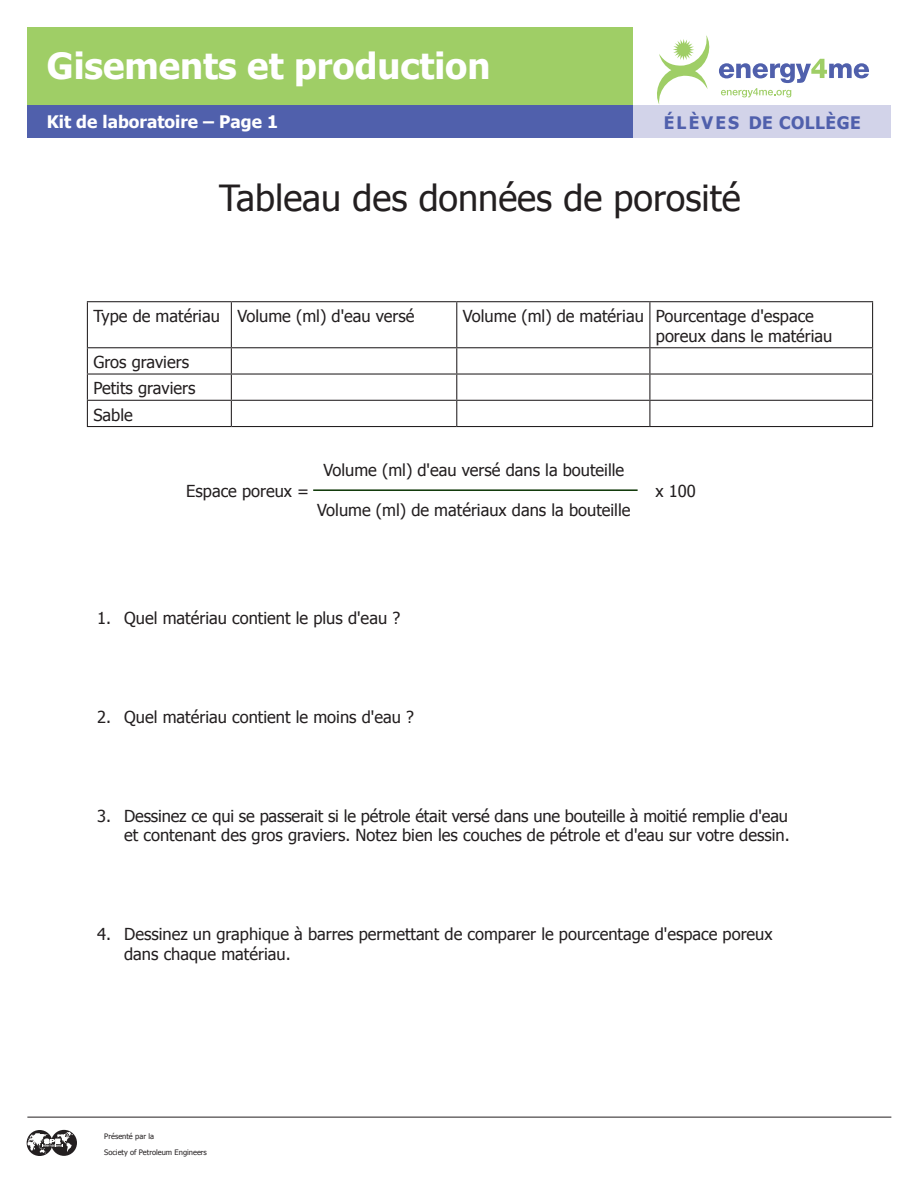
<style>
.page{position:relative;width:918px;height:1188px;background:#fff}
.page>*{position:absolute;margin:0;border:0;box-sizing:border-box;transform-origin:0 0}
.t1{font:36px "Tahoma";color:#231f20}
.t2{font:700 36px "Tahoma";color:#fff}
.t3{font:700 17.25px "Tahoma";color:#fff}
.t4{font:700 17.25px "Tahoma";letter-spacing:.03em;color:#5060ac}
.t5{font:16.5px/19.8px "Tahoma";color:#231f20}
.t6{font:7.5px/15.8px "Tahoma";color:#231f20}
</style>
<div class="page">
<hr style="left:87px;top:301px;width:144px;height:1px;background:#231f20">
<hr style="left:87px;top:302px;width:1px;height:45px;background:#231f20">
<hr style="left:231px;top:301px;width:226px;height:1px;background:#231f20">
<hr style="left:231px;top:302px;width:1px;height:45px;background:#231f20">
<hr style="left:457px;top:301px;width:193px;height:1px;background:#231f20">
<hr style="left:456px;top:302px;width:1px;height:45px;background:#231f20">
<hr style="left:650px;top:301px;width:223px;height:1px;background:#231f20">
<hr style="left:649px;top:302px;width:1px;height:45px;background:#231f20">
<hr style="left:872px;top:302px;width:1px;height:45px;background:#231f20">
<hr style="left:87px;top:347px;width:144px;height:1px;background:#231f20">
<hr style="left:231px;top:347px;width:226px;height:1px;background:#231f20">
<hr style="left:457px;top:347px;width:193px;height:1px;background:#231f20">
<hr style="left:650px;top:347px;width:223px;height:1px;background:#231f20">
<hr style="left:87px;top:373px;width:144px;height:2px;background:#231f20">
<hr style="left:231px;top:373px;width:226px;height:2px;background:#231f20">
<hr style="left:457px;top:373px;width:193px;height:2px;background:#231f20">
<hr style="left:650px;top:373px;width:223px;height:2px;background:#231f20">
<hr style="left:87px;top:400px;width:144px;height:1px;background:#231f20">
<svg style="left:87px;top:348px;width:1px;height:78px"></svg>
<hr style="left:231px;top:400px;width:226px;height:1px;background:#231f20">
<svg style="left:231px;top:348px;width:1px;height:78px"></svg>
<hr style="left:457px;top:400px;width:193px;height:1px;background:#231f20">
<svg style="left:456px;top:348px;width:1px;height:78px"></svg>
<hr style="left:650px;top:400px;width:223px;height:1px;background:#231f20">
<svg style="left:649px;top:348px;width:1px;height:78px"></svg>
<svg style="left:872px;top:348px;width:1px;height:78px"></svg>
<hr style="left:87px;top:426px;width:144px;height:1px;background:#231f20">
<hr style="left:231px;top:426px;width:226px;height:1px;background:#231f20">
<hr style="left:457px;top:426px;width:193px;height:1px;background:#231f20">
<hr style="left:650px;top:426px;width:223px;height:1px;background:#231f20">
<div style="left:633px;top:105px;width:258px;height:33px;background:#d2d3e9"></div>
<div style="left:27px;top:27px;width:606px;height:77px;background:#9fce66"></div>
<div style="left:27px;top:105px;width:606px;height:33px;background:#5060ac"></div>
<svg style="left:27px;top:1130px;width:26px;height:26px"></svg>
<div style="left:51px;top:1130px;width:26px;height:26px;background:#231f20;border-radius:50%"></div>
<svg style="left:28px;top:1132px;width:45px;height:22px"></svg>
<hr style="left:27px;top:1117px;width:864px;height:1px;background:#231f20">
<svg style="left:657px;top:35px;width:212px;height:69px"></svg>
<hr style="left:313px;top:489px;width:325px;height:2px;background:#083200">
<h1 class="t2" style="left:47px;top:50px;width:445px">Gisements et production</h1>
<p class="t3" style="left:47px;top:110px;width:233px">Kit de laboratoire – Page 1</p>
<p class="t4" style="left:664px;top:115px;width:198px">ÉLÈVES DE COLLÈGE</p>
<h1 class="t1" style="left:219px;top:181px;width:523px">Tableau des données de porosité</h1>
<p class="t5" style="left:93px;top:307px;width:323px">Type de matériau Volume (ml) d'eau versé</p>
<p class="t5" style="left:656px;top:307px;width:178px;text-indent:-193px">Volume (ml) de matériau Pourcentage d'espace poreux dans le matériau</p>
<p class="t5" style="left:93px;top:350px;width:104px;line-height:26.2px">Gros graviers<br>Petits graviers<br>Sable</p>
<p class="t5" style="left:323px;top:459px;width:302px">Volume (ml) d'eau versé dans la bouteille</p>
<p class="t5" style="left:317px;top:501px;width:315px">Volume (ml) de matériaux dans la bouteille</p>
<p class="t5" style="left:186px;top:482px;width:125px">Espace poreux =</p>
<p class="t5" style="left:655px;top:482px;width:42px">x 100</p>
<p class="t5" style="left:97px;top:609px;width:304px">1. Quel matériau contient le plus d'eau ?</p>
<p class="t5" style="left:97px;top:708px;width:318px">2. Quel matériau contient le moins d'eau ?</p>
<p class="t5" style="left:97px;top:807px;width:694px;text-align:right">3. Dessinez ce qui se passerait si le pétrole était versé dans une bouteille à moitié remplie d'eau et contenant des gros graviers. Notez bien les couches de pétrole et d'eau sur votre dessin.</p>
<p class="t5" style="left:124px;top:925px;width:650px;text-indent:-27px">4. Dessinez un graphique à barres permettant de comparer le pourcentage d'espace poreux dans chaque matériau.</p>
<p class="t6" style="left:104px;top:1129px;width:104px">Présenté par la<br>Society of Petroleum Engineers</p>
</div>
